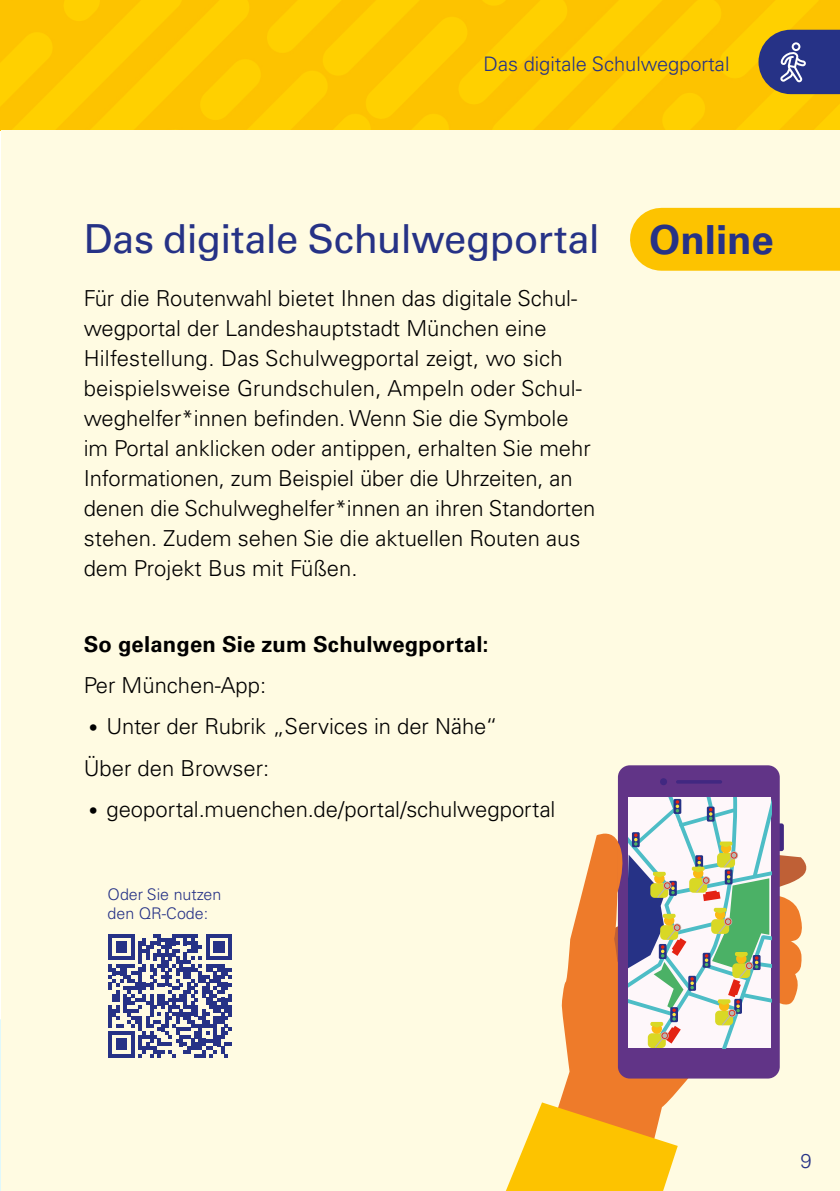
<style>
.page{position:relative;width:840px;height:1191px;background:#fff}
.page>*{position:absolute;margin:0;border:0;box-sizing:border-box;transform-origin:0 0}
.H2_Headline_Regular{font:40px "Univers LT Pro 55 Roman";letter-spacing:-.015em;color:#263286}
.P_TIPP{font:700 40px "Univers LT Pro 65";color:#263286}
.P_Fließtext_Light_CD{font:300 22px/30px "Univers LT Pro 45";color:#000}
.P_Aufzählung_CD{font:300 22px "Univers LT Pro 45";letter-spacing:-.005em;color:#000}
.H3_Headline_Fließtex{font:700 22px "Univers LT Pro 65";letter-spacing:.005em;color:#000}
.P_Kolumne{font:300 20px "Univers LT Pro 45";color:#263286}
.P_QR-Code{font:300 16px/19.2px "Univers LT Pro 45";color:#263286}
.s1{font-size:18px}
</style>
<div class="page">
<img style="left:0;top:0;width:839px;height:130px">
<div style="left:1px;top:130px;width:838px;height:1061px;background:#fffbe2"></div>
<svg style="left:0;top:1019px;width:1px;height:172px"></svg>
<div style="left:661px;top:208px;width:178px;height:63px;background:#fdc300"></div>
<svg style="left:560px;top:833px;width:220px;height:314px"></svg>
<div style="left:617px;top:765px;width:162px;height:313px;background:#613487;border-radius:12px"></div>
<div style="left:659px;top:778px;width:7px;height:7px;background:#412881;border-radius:50%"></div>
<hr style="left:675px;top:780px;width:46px;height:3px;background:#412881;border-radius:2px">
<svg style="left:506px;top:1102px;width:171px;height:89px"></svg>
<svg style="left:605px;top:797px;width:202px;height:251px"></svg>
<svg style="left:758px;top:30px;width:81px;height:64px;background:#474c81"></svg>
<svg style="left:108px;top:934px;width:124px;height:123px"></svg>
<p class="P_Kolumne" style="left:483px;top:51px;width:247px">Das digitale Schulwegportal</p>
<h2 class="H2_Headline_Regular" style="left:84px;top:211px;width:517px">Das digitale Schulwegportal</h2>
<p class="P_Fließtext_Light_CD" style="left:84px;top:282px;width:513px">Für die Routenwahl bietet Ihnen das digitale Schul&shy;wegportal der Landeshauptstadt München eine Hilfestellung. Das Schulwegportal zeigt, wo sich beispielsweise Grundschulen, Ampeln oder Schul&shy;weghelfer*innen befinden. Wenn Sie die Symbole im Portal anklicken oder antippen, erhalten Sie mehr Informationen, zum Beispiel über die Uhrzeiten, an denen die Schulweghelfer*innen an ihren Standorten stehen. Zudem sehen Sie die aktuellen Routen aus dem Projekt Bus mit Füßen.</p>
<h3 class="H3_Headline_Fließtex" style="left:84px;top:628px;width:406px">So gelangen Sie zum Schulwegportal:</h3>
<p class="P_Fließtext_Light_CD" style="left:84px;top:669px;width:184px">Per München-App:</p>
<p class="P_Aufzählung_CD" style="left:89px;top:712px;width:410px"><span class="s1">•</span> Unter der Rubrik „Services in der Nähe“</p>
<p class="P_Fließtext_Light_CD" style="left:84px;top:752px;width:187px">Über den Browser:</p>
<p class="P_Aufzählung_CD" style="left:89px;top:794px;width:468px"><span class="s1">•</span> geoportal.muenchen.de/portal/schulwegportal</p>
<p class="P_QR-Code" style="left:107px;top:884px;width:115px">Oder Sie nutzen den QR-Code:</p>
<p class="P_TIPP" style="left:648px;top:211px;width:126px">Online</p>
<p class="P_Kolumne" style="left:800px;top:1148px;width:13px">9</p>
</div>
